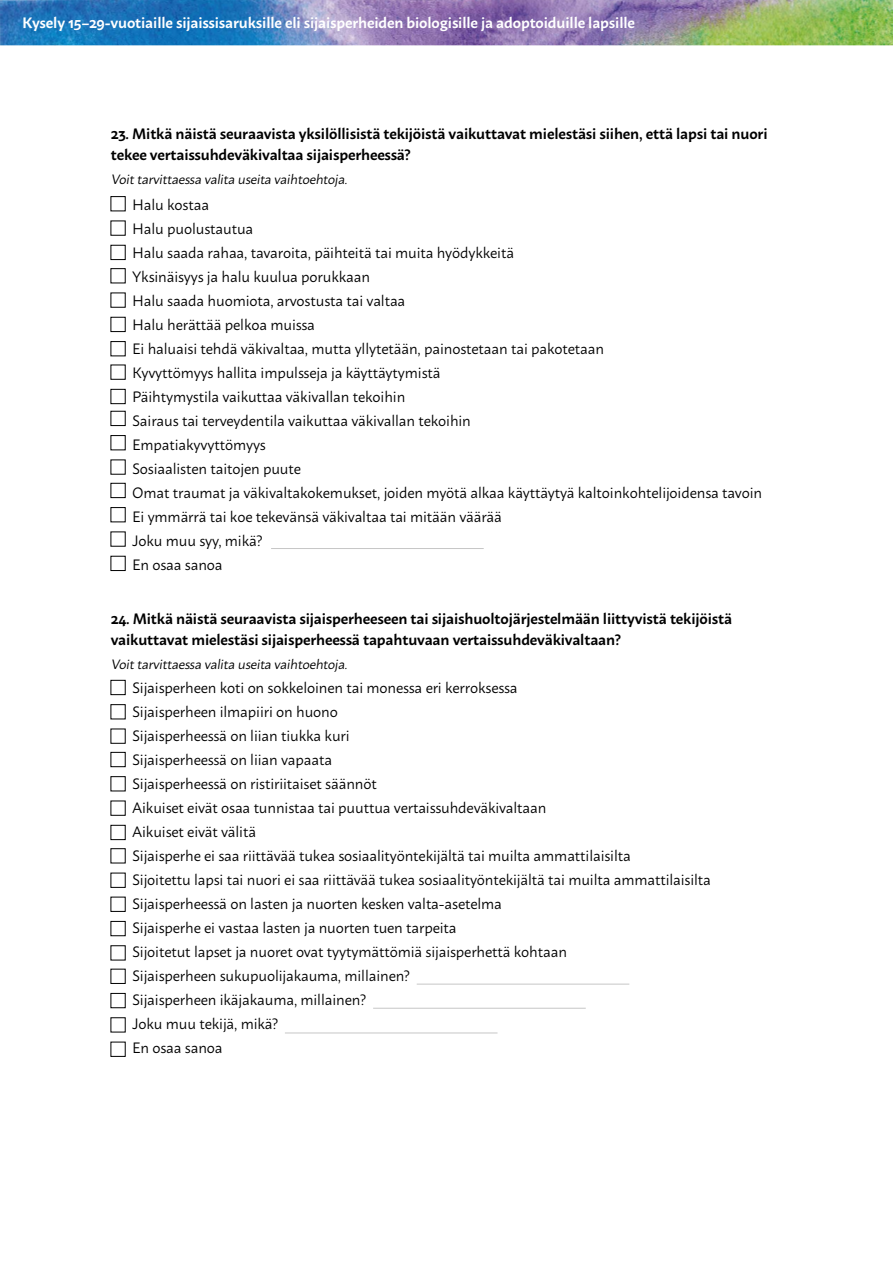
<style>
.page{position:relative;width:893px;height:1263px;background:#fff}
.page>*{position:absolute;margin:0;border:0;box-sizing:border-box;transform-origin:0 0}
.t1{font:15px/24px "Macho";letter-spacing:-.01em;color:#000}
.t2{font:600 15px/21px "Macho";letter-spacing:-.01em;color:#000}
.t3{font:600 15px "Macho";letter-spacing:-.01em;color:#fff}
.t4{font:13.5px "Macho";color:#000}
</style>
<div class="page">
<div style="left:111px;top:196px;width:15px;height:15px;border:1px solid #000"></div>
<div style="left:111px;top:245px;width:15px;height:15px;border:1px solid #000"></div>
<div style="left:111px;top:317px;width:15px;height:15px;border:1px solid #000"></div>
<div style="left:111px;top:341px;width:15px;height:15px;border:1px solid #000"></div>
<div style="left:111px;top:389px;width:15px;height:15px;border:1px solid #000"></div>
<hr style="left:271px;top:548px;width:213px;height:1px;background:#c6c6c6">
<div style="left:111px;top:411px;width:15px;height:15px;border:1px solid #000"></div>
<div style="left:111px;top:435px;width:15px;height:15px;border:1px solid #000"></div>
<div style="left:111px;top:483px;width:15px;height:15px;border:1px solid #000"></div>
<div style="left:111px;top:507px;width:15px;height:15px;border:1px solid #000"></div>
<div style="left:111px;top:556px;width:15px;height:15px;border:1px solid #000"></div>
<div style="left:111px;top:680px;width:15px;height:15px;border:1px solid #000"></div>
<div style="left:111px;top:752px;width:15px;height:15px;border:1px solid #000"></div>
<div style="left:111px;top:825px;width:15px;height:15px;border:1px solid #000"></div>
<div style="left:111px;top:873px;width:15px;height:15px;border:1px solid #000"></div>
<hr style="left:417px;top:984px;width:212px;height:1px;background:#c6c6c6">
<hr style="left:373px;top:1008px;width:213px;height:1px;background:#c6c6c6">
<hr style="left:285px;top:1032px;width:212px;height:1px;background:#c6c6c6">
<div style="left:111px;top:897px;width:15px;height:15px;border:1px solid #000"></div>
<div style="left:111px;top:921px;width:15px;height:15px;border:1px solid #000"></div>
<div style="left:111px;top:969px;width:15px;height:15px;border:1px solid #000"></div>
<div style="left:111px;top:993px;width:15px;height:15px;border:1px solid #000"></div>
<div style="left:111px;top:1042px;width:15px;height:15px;border:1px solid #000"></div>
<img style="left:0;top:0;width:893px;height:45px">
<p class="t3" style="left:22px;top:9px;width:614px">Kysely 15–29-vuotiaille sijaissisaruksille eli sijaisperheiden biologisille ja adoptoiduille lapsille</p>
<p class="t2" style="left:111px;top:122px;width:658px">23. Mitkä näistä seuraavista yksilöllisistä tekijöistä vaikuttavat mielestäsi siihen, että lapsi tai nuori tekee vertaissuhdeväkivaltaa sijaisperheessä?</p>
<p class="t4" style="left:111px;top:168px;width:241px">Voittarvittaessa valita useita vaihtoehtoja.</p>
<p class="t1" style="left:132px;top:191px;width:632px">Halu kostaa<br>Halu puolustautua<br>Halu saada rahaa, tavaroita, päihteitä tai muita hyödykkeitä<br>Yksinäisyys ja halu kuulua porukkaan<br>Halu saada huomiota, arvostusta tai valtaa<br>Halu herättää pelkoa muissa<br>Ei haluaisi tehdä väkivaltaa, mutta yllytetään, painostetaan tai pakotetaan<br>Kyvyttömyys hallita impulsseja ja käyttäytymistä<br>Päihtymystila vaikuttaa väkivallan tekoihin<br>Sairaus tai terveydentila vaikuttaa väkivallan tekoihin<br>Empatiakyvyttömyys<br>Sosiaalisten taitojen puute<br>Omat traumat ja väkivaltakokemukset, joiden myötä alkaa käyttäytyä kaltoinkohtelijoidensa tavoin Ei ymmärrä tai koe tekevänsä väkivaltaa tai mitään väärää<br>Joku muu syy, mikä?<br>En osaa sanoa</p>
<p class="t2" style="left:111px;top:606px;width:623px">24. Mitkä näistä seuraavista sijaisperheeseen tai sijaishuoltojärjestelmään liittyvistä tekijöistä vaikuttavat mielestäsi sijaisperheessä tapahtuvaan vertaissuhdeväkivaltaan?</p>
<p class="t4" style="left:111px;top:652px;width:241px">Voittarvittaessa valita useita vaihtoehtoja.</p>
<p class="t1" style="left:132px;top:674px;width:580px">Sijaisperheen koti on sokkeloinen tai monessa eri kerroksessa<br>Sijaisperheen ilmapiiri on huono<br>Sijaisperheessä on liian tiukka kuri<br>Sijaisperheessä on liian vapaata<br>Sijaisperheessä on ristiriitaiset säännöt<br>Aikuiset eivät osaa tunnistaa tai puuttua vertaissuhdeväkivaltaan<br>Aikuiset eivät välitä<br>Sijaisperhe ei saa riittävää tukea sosiaalityöntekijältä tai muilta ammattilaisilta<br>Sijoitettu lapsi tai nuori ei saa riittävää tukea sosiaalityöntekijältä tai muilta ammattilaisilta Sijaisperheessä on lasten ja nuorten kesken valta-asetelma<br>Sijaisperhe ei vastaa lasten ja nuorten tuen tarpeita<br>Sijoitetut lapset ja nuoret ovat tyytymättömiä sijaisperhettä kohtaan<br>Sijaisperheen sukupuolijakauma, millainen?<br>Sijaisperheen ikäjakauma, millainen?<br>Joku muu tekijä, mikä?<br>En osaa sanoa</p>
</div>
